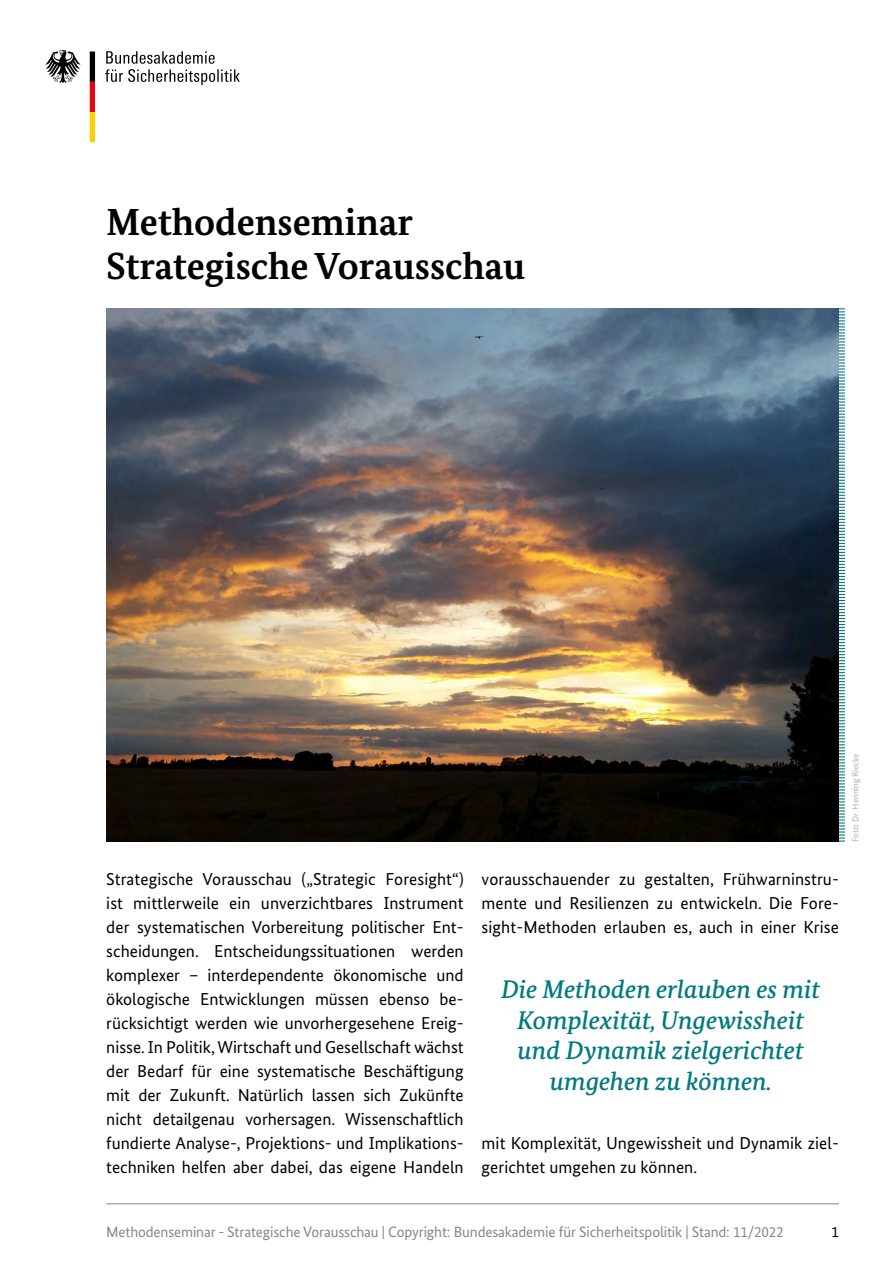
<style>
.page{position:relative;width:893px;height:1263px;background:#fff}
.page>*{position:absolute;margin:0;border:0;box-sizing:border-box;transform-origin:0 0}
.t1{font:700 37.65px/43.7px "Bundes Serif";color:#000}
.t2{font:italic 500 25.5px/30.6px "Bundes Serif";color:#007a80;text-align:center}
.t3{font:17.25px/24px "Bundes Sans";letter-spacing:.005em;color:#000;text-align:justify}
.t4{font:15px "Bundes Sans";letter-spacing:-.01em;color:#878787}
.t5{font:15px "Bundes Sans";color:#000}
.t6{font:9px "Bundes Sans";letter-spacing:-.01em;color:#b3b2b2}
</style>
<div class="page">
<svg style="left:45px;top:50px;width:36px;height:33px"></svg>
<svg style="left:90px;top:52px;width:5px;height:90px"></svg>
<svg style="left:105px;top:51px;width:135px;height:34px"></svg>
<img style="left:106px;top:308px;width:733px;height:534px">
<hr style="left:106px;top:1203px;width:733px;height:1px;background:#878787">
<svg style="left:839px;top:308px;width:6px;height:534px"></svg>
<h1 class="t1" style="left:106px;top:200px;width:420px">Methodenseminar<br>Strategische Vorausschau</h1>
<p class="t3" style="left:106px;top:867px;width:359px">Strategische Vorausschau („Strategic Foresight“) ist mittlerweile ein unverzichtbares Instrument der systematischen Vorbereitung politischer Ent&shy;scheidungen. Entscheidungssituationen werden komplexer – interdependente ökonomische und ökologische Entwicklungen müssen ebenso be&shy;rücksichtigt werden wie unvorhergesehene Ereig&shy;nisse. In Politik, Wirtschaft und Gesellschaft wächst der Bedarf für eine systematische Beschäftigung mit der Zukunft. Natürlich lassen sich Zukünfte nicht detailgenau vorhersagen. Wissenschaftlich fundierte Analyse-, Projektions- und Implikations&shy;techniken helfen aber dabei, das eigene Handeln</p>
<p class="t3" style="left:482px;top:866px;width:359px">vorausschauender zu gestalten, Frühwarninstru&shy;mente und Resilienzen zu entwickeln. Die Fore&shy;sight-Methoden erlauben es, auch in einer Krise</p>
<h2 class="t2" style="left:501px;top:974px;width:321px">Die Methoden erlauben es mit<br>Komplexität, Ungewissheit und Dynamik zielgerichtet umgehen zu können.</h2>
<p class="t3" style="left:482px;top:1130px;width:359px">mit Komplexität, Ungewissheit und Dynamik ziel&shy;gerichtet umgehen zu können.</p>
<p class="t6" style="left:850px;top:842px;width:91px;rotate:-90deg">Foto: Dr. Henning Riecke</p>
<p class="t4" style="left:106px;top:1223px;width:679px">Methodenseminar - Strategische Vorausschau | Copyright: Bundesakademie für Sicherheitspolitik | Stand: 11/2022</p>
<p class="t5" style="left:831px;top:1223px;width:9px">1</p>
</div>
